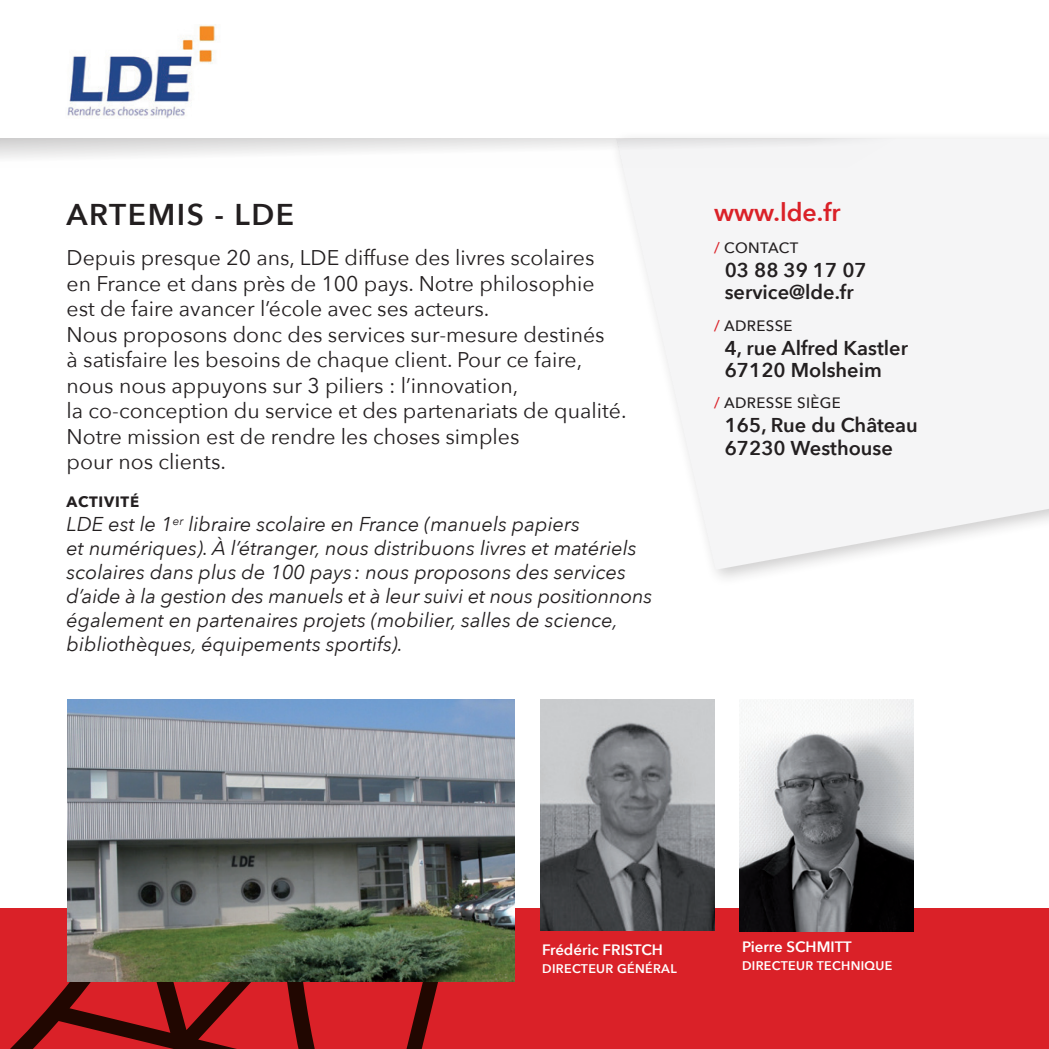
<style>
.page{position:relative;width:1049px;height:1049px;background:#fff}
.page>*{position:absolute;margin:0;border:0;box-sizing:border-box;transform-origin:0 0}
.t1{font:600 30px "Avenir Next";letter-spacing:.05em;color:#231f20}
.t2{font:600 25px "Avenir Next";color:#da2128}
.t3{font:21.25px/25.5px "Avenir Next";color:#231f20}
.t4{font:italic 20px/24px "Avenir Next";color:#231f20}
.t5{font:600 20px/22.5px "Avenir Next";color:#231f20}
.t6{font:500 15px "Avenir Next";letter-spacing:.025em;color:#231f20}
.t7{font:600 15px "Avenir Next";color:#fff}
.t8{font:700 15px "Avenir Next";letter-spacing:.05em;color:#231f20}
.t9{font:600 12.5px "Avenir Next";letter-spacing:.025em;color:#fff}
.s1{color:#da2128}
</style>
<div class="page">
<div style="left:0;top:139px;width:1049px;height:28px;background:linear-gradient(to bottom,#e0e0e0,#fff)"></div>
<div style="left:0;top:908px;width:1049px;height:141px;background:#da2128"></div>
<svg style="left:10px;top:981px;width:492px;height:68px"></svg>
<div style="left:608px;top:130px;width:441px;height:457px;background:#fff"></div>
<svg style="left:616px;top:139px;width:433px;height:431px;fill:#f5f5f6"></svg>
<img style="left:67px;top:25px;width:149px;height:93px">
<img style="left:67px;top:700px;width:447px;height:281px">
<img style="left:540px;top:700px;width:174px;height:231px">
<img style="left:740px;top:700px;width:173px;height:231px">
<h1 class="t1" style="left:67px;top:197px;width:229px">ARTEMIS - LDE</h1>
<p class="t3" style="left:67px;top:245px;width:561px">Depuis presque 20 ans, LDE diffuse des livres scolaires<br>en France et dans près de 100 pays. Notre philosophie est de faire avancer l’école avec ses acteurs.<br>Nous proposons donc des services sur-mesure destinés<br>à satisfaire les besoins de chaque client. Pour ce faire, nous nous appuyons sur 3 piliers : l’innovation,<br>la co-conception du service et des partenariats de qualité.<br>Notre mission est de rendre les choses simples<br>pour nos clients.</p>
<p class="t8" style="left:67px;top:493px;width:74px">ACTIVITÉ</p>
<p class="t4" style="left:67px;top:512px;width:587px">LDE est le 1<sup>er</sup> libraire scolaire en France (manuels papiers<br>et numériques). À l’étranger, nous distribuons livres et matériels scolaires dans plus de 100 pays : nous proposons des services d’aide à la gestion des manuels et à leur suivi et nous positionnons également en partenaires projets (mobilier, salles de science, bibliothèques, équipements sportifs).</p>
<p class="t2" style="left:714px;top:197px;width:128px">www.lde.fr</p>
<p class="t6" style="left:714px;top:239px;width:86px"><span class="s1">/</span> CONTACT</p>
<p class="t5" style="left:725px;top:259px;width:144px">03 88 39 17 07 service@lde.fr</p>
<p class="t6" style="left:714px;top:316px;width:80px"><span class="s1">/</span> ADRESSE</p>
<p class="t5" style="left:725px;top:336px;width:185px">4, rue Alfred Kastler<br>67120 Molsheim</p>
<p class="t6" style="left:714px;top:394px;width:128px"><span class="s1">/</span> ADRESSE SIÈGE</p>
<p class="t5" style="left:725px;top:414px;width:195px">165, Rue du Château<br>67230 Westhouse</p>
<p class="t7" style="left:542px;top:941px;width:122px">Frédéric FRISTCH</p>
<p class="t9" style="left:542px;top:961px;width:136px">DIRECTEUR GÉNÉRAL</p>
<p class="t7" style="left:742px;top:938px;width:111px">Pierre SCHMITT</p>
<p class="t9" style="left:742px;top:958px;width:152px">DIRECTEUR TECHNIQUE</p>
</div>
